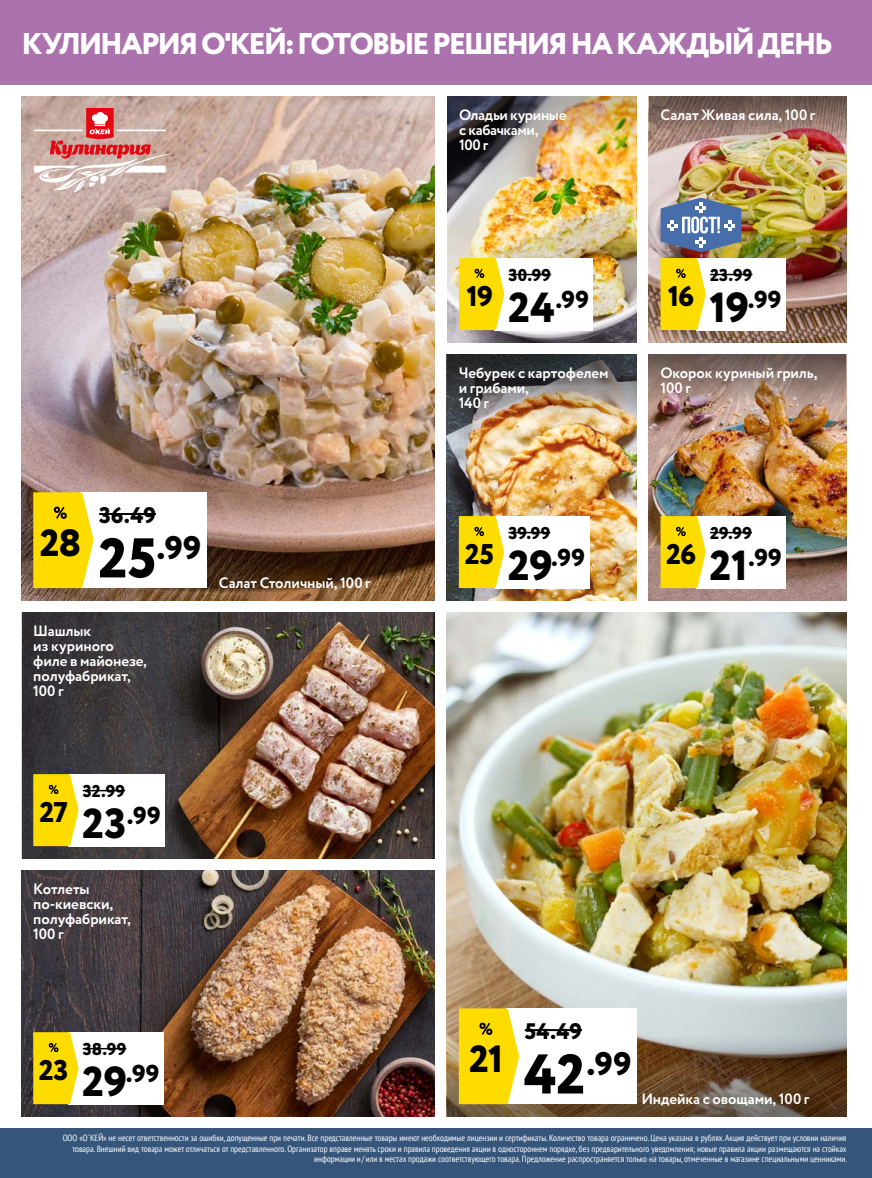
<style>
.page{position:relative;width:872px;height:1178px;background:#fff}
.page>*{position:absolute;margin:0;border:0;box-sizing:border-box;transform-origin:0 0}
.t1{font:800 37.95px "Circe";color:#000}
.t2{font:800 32.55px "Circe";color:#000}
.t3{font:800 30px "Circe";letter-spacing:-.075em;color:#fff}
.t4{font:800 28.5px "Circe";letter-spacing:-.025em;color:#000}
.t5{font:800 24.45px "Circe";letter-spacing:.01em;color:#000}
.t6{font:800 22.5px "Circe";letter-spacing:-.01em;color:#000}
.t7{font:800 17.1px "Circe";letter-spacing:.01em;color:#000}
.t8{font:700 15px/15px "Circe";letter-spacing:-.005em;color:#fff}
.t9{font:700 15px/15px "Circe";letter-spacing:-.025em;color:#fff}
.t10{font:condensed 9px/10.5px "PT Sans";color:#fff;text-align:right}
.s1{font-size:55.8px}
.s2{font-size:42px}
</style>
<div class="page">
<img style="left:648px;top:414px;width:198px;height:186px">
<img style="left:648px;top:150px;width:198px;height:192px">
<img style="left:22px;top:612px;width:413px;height:246px">
<img style="left:447px;top:432px;width:189px;height:168px">
<img style="left:447px;top:154px;width:189px;height:188px">
<img style="left:21px;top:870px;width:414px;height:246px">
<img style="left:21px;top:96px;width:414px;height:504px">
<img style="left:447px;top:612px;width:399px;height:408px">
<img style="left:648px;top:96px;width:198px;height:54px">
<svg style="left:447px;top:1020px;width:399px;height:96px;background:#7c6b58"></svg>
<img style="left:648px;top:354px;width:198px;height:60px">
<img style="left:447px;top:96px;width:189px;height:58px">
<img style="left:447px;top:354px;width:189px;height:78px">
<div style="left:0;top:1128px;width:872px;height:50px;background:#35557b"></div>
<div style="left:69px;top:1032px;width:95px;height:72px;background:#fff"></div>
<hr style="left:83px;top:1048px;width:43px;height:1px;background:#000">
<svg style="left:33px;top:1032px;width:45px;height:72px;background:#fada15"></svg>
<div style="left:69px;top:774px;width:96px;height:72px;background:#fff"></div>
<hr style="left:83px;top:790px;width:42px;height:1px;background:#000">
<svg style="left:33px;top:774px;width:45px;height:72px;background:#fada15"></svg>
<div style="left:696px;top:516px;width:90px;height:72px;background:#fff"></div>
<hr style="left:710px;top:532px;width:42px;height:1px;background:#000">
<svg style="left:660px;top:516px;width:46px;height:72px;background:#fada19"></svg>
<div style="left:696px;top:258px;width:89px;height:72px;background:#fff"></div>
<hr style="left:710px;top:274px;width:42px;height:1px;background:#000">
<svg style="left:660px;top:258px;width:46px;height:72px;background:#fadb19"></svg>
<div style="left:494px;top:258px;width:99px;height:72px;background:#fff"></div>
<hr style="left:508px;top:274px;width:43px;height:1px;background:#000">
<svg style="left:459px;top:258px;width:45px;height:72px;background:#fbdb16"></svg>
<div style="left:494px;top:516px;width:95px;height:72px;background:#fff"></div>
<hr style="left:508px;top:532px;width:42px;height:1px;background:#000">
<svg style="left:459px;top:516px;width:45px;height:72px;background:#fbdc17"></svg>
<div style="left:506px;top:1008px;width:130px;height:96px;background:#fff"></div>
<hr style="left:525px;top:1029px;width:57px;height:2px;background:#000">
<svg style="left:459px;top:1008px;width:60px;height:96px;background:#fbdb17"></svg>
<div style="left:80px;top:492px;width:127px;height:96px;background:#fff"></div>
<hr style="left:99px;top:513px;width:57px;height:2px;background:#000">
<svg style="left:33px;top:492px;width:60px;height:96px;background:#fadb16"></svg>
<img style="left:660px;top:198px;width:81px;height:54px">
<svg style="left:34px;top:108px;width:141px;height:85px;background:#d2a49e"></svg>
<div style="left:0;top:0;width:872px;height:84px;background:#ac72ae"></div>
<h3 class="t3" style="left:21px;top:23px;width:813px">КУЛИНАРИЯ О'КЕЙ: ГОТОВЫЕ РЕШЕНИЯ НА КАЖДЫЙ ДЕНЬ</h3>
<h1 class="t1" style="left:40px;top:517px;width:43px">28</h1>
<h3 class="t6" style="left:99px;top:500px;width:58px">36.49</h3>
<h2 class="t2" style="left:98px;top:526px;width:105px"><span class="s1">25</span>.99</h2>
<h3 class="t8" style="left:33px;top:624px;width:115px">Шашлык<br>из куриного филе в майонезе, полуфабрикат,<br>100 г</h3>
<h3 class="t8" style="left:219px;top:576px;width:153px">Салат Столичный, 100 г</h3>
<h3 class="t4" style="left:39px;top:793px;width:30px">27</h3>
<h3 class="t7" style="left:83px;top:780px;width:44px">32.99</h3>
<h3 class="t5" style="left:82px;top:799px;width:80px"><span class="s2">23</span>.99</h3>
<h3 class="t8" style="left:33px;top:882px;width:99px">Котлеты по-киевски, полуфабрикат,<br>100 г</h3>
<h3 class="t4" style="left:39px;top:1051px;width:31px">23</h3>
<h3 class="t7" style="left:83px;top:1038px;width:45px">38.99</h3>
<h3 class="t5" style="left:82px;top:1057px;width:79px"><span class="s2">29</span>.99</h3>
<h3 class="t9" style="left:459px;top:108px;width:109px">Оладьи куриные с кабачками,<br>100 г</h3>
<h3 class="t8" style="left:660px;top:108px;width:156px">Салат Живая сила, 100 г</h3>
<h3 class="t7" style="left:508px;top:264px;width:44px">30.99</h3>
<h3 class="t7" style="left:710px;top:264px;width:44px">23.99</h3>
<h3 class="t4" style="left:466px;top:277px;width:28px">19</h3>
<h3 class="t5" style="left:508px;top:283px;width:83px"><span class="s2">24</span>.99</h3>
<h3 class="t4" style="left:668px;top:277px;width:28px">16</h3>
<h3 class="t5" style="left:709px;top:283px;width:74px"><span class="s2">19</span>.99</h3>
<h3 class="t8" style="left:459px;top:366px;width:151px">Чебурек с картофелем и грибами,<br>140 г</h3>
<h3 class="t8" style="left:660px;top:366px;width:158px">Окорок куриный гриль,<br>100 г</h3>
<h3 class="t7" style="left:508px;top:522px;width:43px">39.99</h3>
<h3 class="t7" style="left:710px;top:522px;width:43px">29.99</h3>
<h3 class="t4" style="left:465px;top:535px;width:31px">25</h3>
<h3 class="t5" style="left:508px;top:541px;width:79px"><span class="s2">29</span>.99</h3>
<h3 class="t4" style="left:666px;top:535px;width:32px">26</h3>
<h3 class="t5" style="left:709px;top:541px;width:74px"><span class="s2">21</span>.99</h3>
<h1 class="t1" style="left:469px;top:1033px;width:36px">21</h1>
<h3 class="t6" style="left:525px;top:1016px;width:59px">54.49</h3>
<h2 class="t2" style="left:524px;top:1042px;width:109px"><span class="s1">42</span>.99</h2>
<h3 class="t8" style="left:641px;top:1092px;width:170px">Индейка с овощами, 100 г</h3>
<p class="t10" style="left:63px;top:1132px;width:786px">ООО «О´КЕЙ» не несет ответственности за ошибки, допущенные при печати. Все представленные товары имеют необходимые лицензии и сертификаты. Количество товара ограничено. Цена указана в рублях. Акция действует при условии наличия товара. Внешний вид товара может отличаться от представленного. Организатор вправе менять сроки и правила проведения акции в одностороннем порядке, без предварительного уведомления; новые правила акции размещаются на стойках информации и / или в местах продажи соответствующего товара. Предложение распространяется только на товары, отмеченные в магазине специальными ценниками.</p>
</div>
